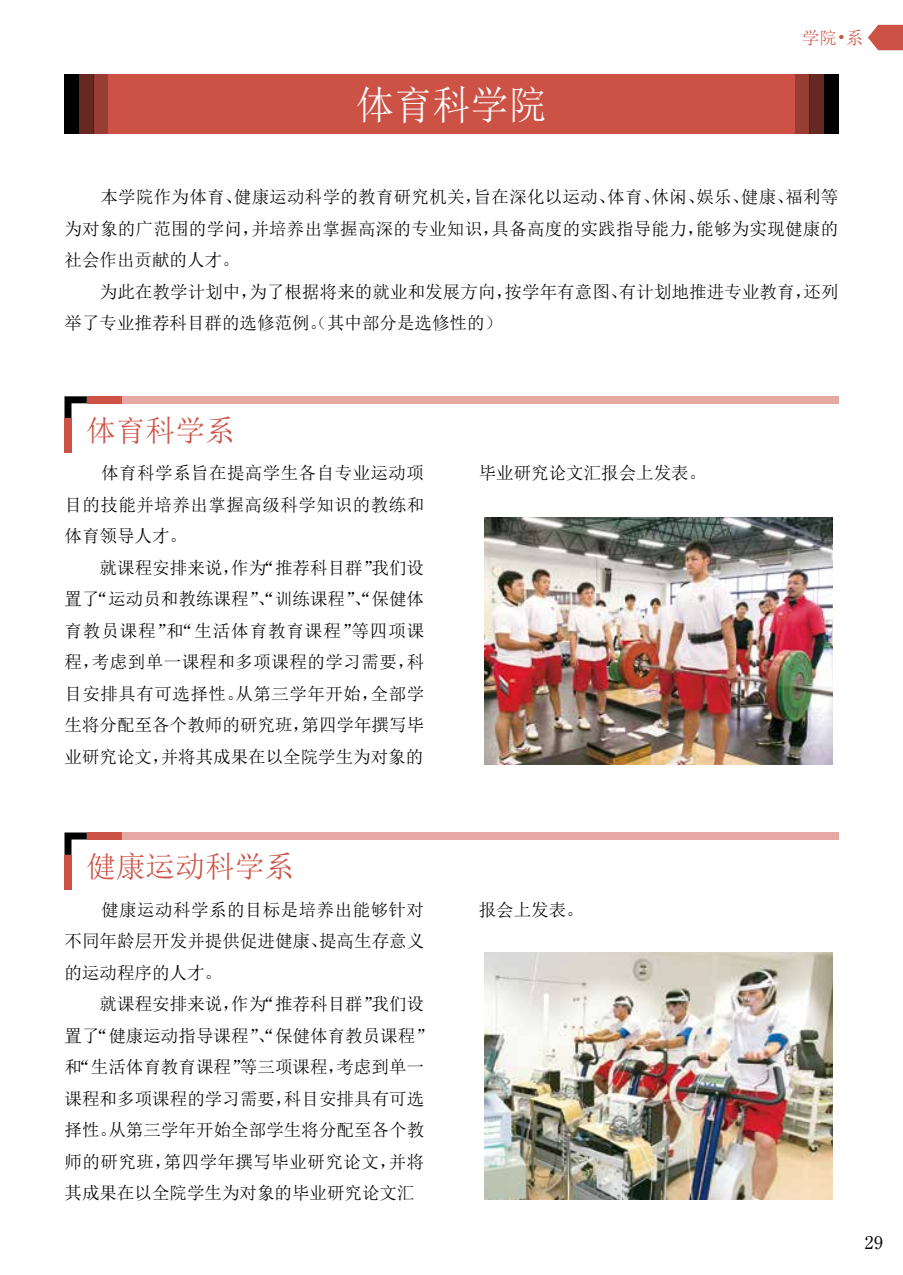
<style>
.page{position:relative;width:903px;height:1275px;background:#fff}
.page>*{position:absolute;margin:0;border:0;box-sizing:border-box;transform-origin:0 0}
.t1{font:40.25px "Sim Sun";color:#fff;scale:.95 1}
.t2{font:29.75px "Sim Sun";color:#cb5245}
.t3{font:17.5px "Sim Sun";letter-spacing:.005em;color:#000}
.t4{font:17.5px "Sim Sun";letter-spacing:.03em;color:#000}
.t5{font:17.5px "Sim Sun";letter-spacing:.025em;color:#000}
.t6{font:17.5px "Sim Sun";letter-spacing:.055em;color:#000}
.t7{font:17.5px "Sim Sun";color:#cb5245}
.t8{font:17.5px "Ryumin Pr 6";color:#000}
</style>
<div class="page">
<div style="left:64px;top:74px;width:774px;height:60px;background:#cb5245"></div>
<div style="left:809px;top:74px;width:15px;height:60px;background:#652922"></div>
<div style="left:824px;top:74px;width:14px;height:60px;background:#000"></div>
<div style="left:795px;top:74px;width:14px;height:60px;background:#983d33"></div>
<div style="left:79px;top:74px;width:15px;height:60px;background:#652922"></div>
<div style="left:64px;top:74px;width:15px;height:60px;background:#000"></div>
<div style="left:94px;top:74px;width:14px;height:60px;background:#983d33"></div>
<svg style="left:64px;top:396px;width:23px;height:23px"></svg>
<div style="left:121px;top:396px;width:717px;height:7px;background:#e5a8a2"></div>
<div style="left:87px;top:396px;width:34px;height:7px;background:#cb5245"></div>
<div style="left:64px;top:419px;width:7px;height:34px;background:#cb5245"></div>
<svg style="left:64px;top:832px;width:23px;height:23px"></svg>
<div style="left:121px;top:832px;width:717px;height:7px;background:#e5a8a2"></div>
<div style="left:87px;top:832px;width:34px;height:7px;background:#cb5245"></div>
<div style="left:64px;top:855px;width:7px;height:34px;background:#cb5245"></div>
<img style="left:485px;top:518px;width:347px;height:247px">
<img style="left:485px;top:953px;width:347px;height:246px">
<svg style="left:868px;top:25px;width:35px;height:25px"></svg>
<p class="t1" style="left:356px;top:85px;width:203px">体育科学院</p>
<p class="t7" style="left:802px;top:29px;width:63px">学院•系</p>
<p class="t3" style="left:101px;top:188px;width:739px">本学院作为体育、健康运动科学的教育研究机关，旨在深化以运动、体育、休闲、娱乐、健康、福利等</p>
<p class="t3" style="left:64px;top:220px;width:775px">为对象的广范围的学问，并培养出掌握高深的专业知识，具备高度的实践指导能力，能够为实现健康的</p>
<p class="t3" style="left:64px;top:251px;width:176px">社会作出贡献的人才。</p>
<p class="t3" style="left:100px;top:283px;width:740px">为此在教学计划中，为了根据将来的就业和发展方向，按学年有意图、有计划地推进专业教育，还列</p>
<p class="t3" style="left:64px;top:314px;width:439px">举了专业推荐科目群的选修范例。（其中部分是选修性的）</p>
<p class="t2" style="left:86px;top:415px;width:150px">体育科学系</p>
<p class="t5" style="left:101px;top:464px;width:324px">体育科学系旨在提高学生各自专业运动项</p>
<p class="t4" style="left:64px;top:496px;width:361px">目的技能并培养出掌握高级科学知识的教练和</p>
<p class="t3" style="left:64px;top:527px;width:124px">体育领导人才。</p>
<p class="t3" style="left:100px;top:559px;width:326px">就课程安排来说，作为“推荐科目群”我们设</p>
<p class="t3" style="left:64px;top:590px;width:361px">置了“运动员和教练课程”、“训练课程”、“保健体</p>
<p class="t6" style="left:64px;top:622px;width:361px">育教员课程”和“生活体育教育课程”等四项课</p>
<p class="t4" style="left:64px;top:653px;width:361px">程，考虑到单一课程和多项课程的学习需要，科</p>
<p class="t4" style="left:64px;top:685px;width:361px">目安排具有可选择性。从第三学年开始，全部学</p>
<p class="t3" style="left:64px;top:716px;width:361px">生将分配至各个教师的研究班，第四学年撰写毕</p>
<p class="t3" style="left:64px;top:748px;width:360px">业研究论文，并将其成果在以全院学生为对象的</p>
<p class="t2" style="left:86px;top:851px;width:210px">健康运动科学系</p>
<p class="t5" style="left:101px;top:900px;width:324px">健康运动科学系的目标是培养出能够针对</p>
<p class="t3" style="left:64px;top:932px;width:361px">不同年龄层开发并提供促进健康、提高生存意义</p>
<p class="t3" style="left:64px;top:963px;width:159px">的运动程序的人才。</p>
<p class="t3" style="left:100px;top:995px;width:326px">就课程安排来说，作为“推荐科目群”我们设</p>
<p class="t3" style="left:64px;top:1026px;width:370px">置了“健康运动指导课程”、“保健体育教员课程”</p>
<p class="t3" style="left:64px;top:1058px;width:361px">和“生活体育教育课程”等三项课程，考虑到单一</p>
<p class="t3" style="left:64px;top:1089px;width:361px">课程和多项课程的学习需要，科目安排具有可选</p>
<p class="t3" style="left:64px;top:1121px;width:361px">择性。从第三学年开始全部学生将分配至各个教</p>
<p class="t4" style="left:64px;top:1152px;width:361px">师的研究班，第四学年撰写毕业研究论文，并将</p>
<p class="t3" style="left:64px;top:1184px;width:351px">其成果在以全院学生为对象的毕业研究论文汇</p>
<p class="t3" style="left:479px;top:464px;width:229px">毕业研究论文汇报会上发表。</p>
<p class="t3" style="left:479px;top:900px;width:106px">报会上发表。</p>
<p class="t8" style="left:865px;top:1229px;width:19px">29</p>
</div>
